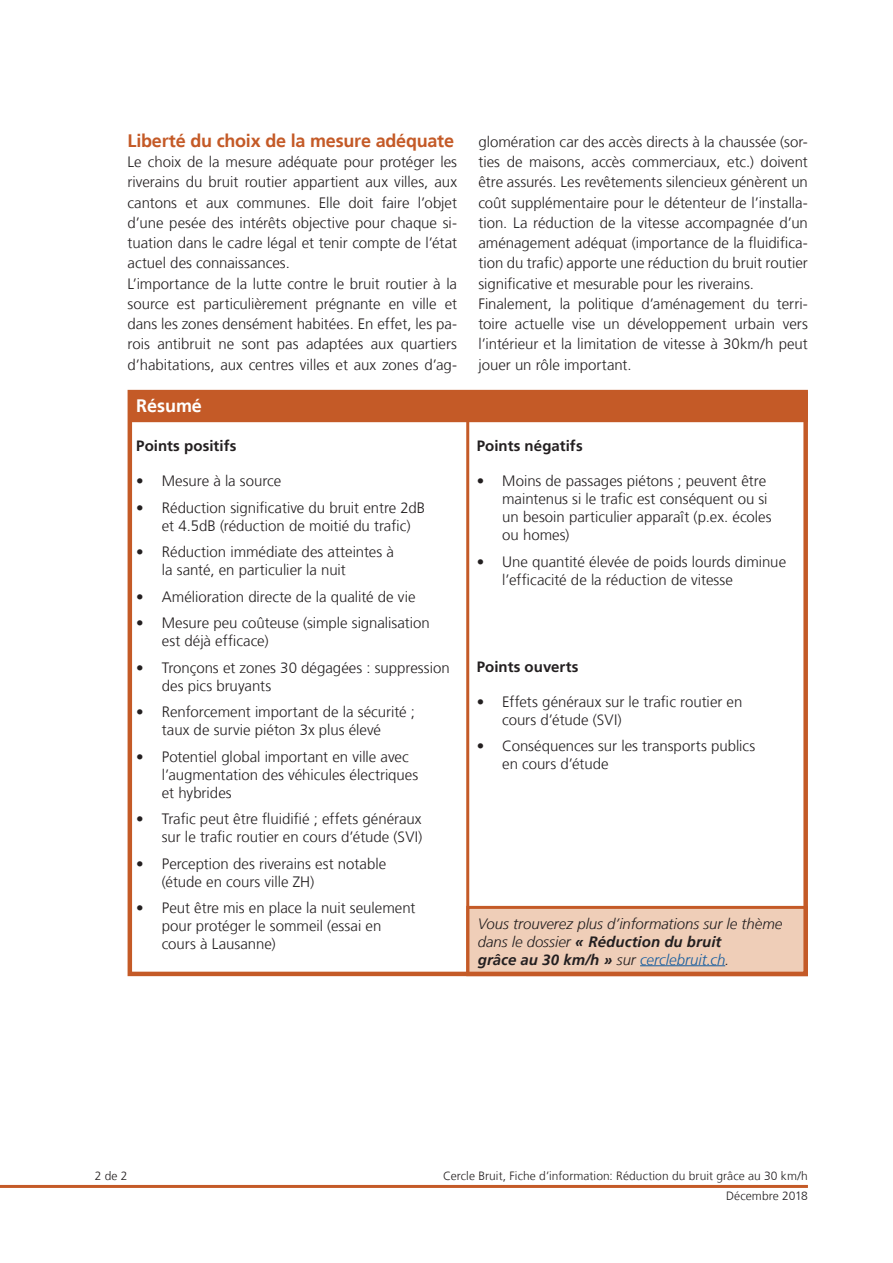
<style>
.page{position:relative;width:893px;height:1263px;background:#fff}
.page>*{position:absolute;margin:0;border:0;box-sizing:border-box;transform-origin:0 0}
.t1{font:700 18px "Frutiger LT";letter-spacing:-.015em;color:#c45a27}
.t2{font:700 18px "Frutiger LT";letter-spacing:-.005em;color:#fff}
.t3{font:300 15px/20.2px "Frutiger LT Com";color:#231f20}
.t4{font:italic 700 15px/18px "Frutiger LT";letter-spacing:.005em;color:#231f20}
.t5{font:italic 300 15px "Frutiger LT Com";color:#231f20}
.t6{font:700 15px "Frutiger LT Com";letter-spacing:.005em;color:#231f20}
.t7{font:300 12px "Frutiger LT";letter-spacing:.01em;color:#231f20}
.t8{font:300 12px "Frutiger LT Com";letter-spacing:.005em;color:#231f20}
.s1{font-family:"Frutiger LT Com";font-weight:300}
.s2{font-family:"Frutiger LT Com";font-weight:300;color:#175d9e}
</style>
<div class="page">
<hr style="left:0;top:1185px;width:808px;height:3px;background:#c45a27">
<div style="left:468px;top:907px;width:338px;height:68px;background:#efceb8"></div>
<hr style="left:640px;top:965px;width:85px;height:1px;background:#175d9e">
<div style="left:466px;top:906px;width:342px;height:70px;border:3px solid #c45a27"></div>
<div style="left:129px;top:392px;width:679px;height:30px;background:#c45a27"></div>
<div style="left:128px;top:390px;width:680px;height:586px;border:4px solid #c45a27"></div>
<hr style="left:466px;top:407px;width:3px;height:567px;background:#c45a27">
<p class="t1" style="left:128px;top:130px;width:328px">Liberté du choix de la mesure adéquate</p>
<p class="t3" style="left:128px;top:152px;width:331px">Le choix de la mesure adéquate pour protéger les riverains du bruit routier appartient aux villes, aux cantons et aux communes. Elle doit faire l’objet d’une pesée des intérêts objective pour chaque si&shy;tuation dans le cadre légal et tenir compte de l’état actuel des connaissances.<br>L’importance de la lutte contre le bruit routier à la source est particulièrement prégnante en ville et dans les zones densément habitées. En effet, les pa&shy;rois antibruit ne sont pas adaptées aux quartiers d’habitations, aux centres villes et aux zones d’ag-</p>
<p class="t2" style="left:136px;top:395px;width:67px">Résumé</p>
<p class="t6" style="left:136px;top:437px;width:102px">Points positifs</p>
<p class="t3" style="left:136px;top:471px;width:146px">• Mesure à la source</p>
<p class="t3" style="left:162px;top:499px;width:265px;line-height:18px;text-indent:-26px">• Réduction significative du bruit entre 2dB et 4.5dB (réduction de moitié du trafic)</p>
<p class="t3" style="left:162px;top:543px;width:234px;line-height:18px;text-indent:-26px">• Réduction immédiate des atteintes à la santé, en particulier la nuit</p>
<p class="t3" style="left:136px;top:587px;width:281px">• Amélioration directe de la qualité de vie</p>
<p class="t3" style="left:162px;top:614px;width:269px;line-height:18px;text-indent:-26px">• Mesure peu coûteuse (simple signalisation est déjà efficace)</p>
<p class="t3" style="left:162px;top:659px;width:289px;line-height:18px;text-indent:-26px">• Tronçons et zones 30 dégagées : suppression des pics bruyants</p>
<p class="t3" style="left:136px;top:703px;width:280px;line-height:18px;text-align:center">• Renforcement important de la sécurité ; taux de survie piéton 3x plus élevé</p>
<p class="t3" style="left:162px;top:748px;width:258px;line-height:18px;text-indent:-26px">• Potentiel global important en ville avec l’augmentation des véhicules électriques et hybrides</p>
<p class="t3" style="left:136px;top:810px;width:287px;line-height:18px;text-align:right">• Trafic peut être fluidifié ; effets généraux sur le trafic routier en cours d’étude (SVI)</p>
<p class="t3" style="left:162px;top:855px;width:226px;line-height:18px;text-indent:-26px">• Perception des riverains est notable (étude en cours ville ZH)</p>
<p class="t3" style="left:162px;top:899px;width:255px;line-height:18px;text-indent:-26px">• Peut être mis en place la nuit seulement pour protéger le sommeil (essai en cours à Lausanne)</p>
<p class="t3" style="left:478px;top:132px;width:331px">glomération car des accès directs à la chaussée (sor&shy;ties de maisons, accès commerciaux, etc.) doivent être assurés. Les revêtements silencieux génèrent un coût supplémentaire pour le détenteur de l’installa&shy;tion. La réduction de la vitesse accompagnée d’un aménagement adéquat (importance de la fluidifica&shy;tion du trafic) apporte une réduction du bruit routier significative et mesurable pour les riverains.<br>Finalement, la politique d’aménagement du terri&shy;toire actuelle vise un développement urbain vers l’intérieur et la limitation de vitesse à 30km/h peut jouer un rôle important.</p>
<p class="t6" style="left:477px;top:437px;width:107px">Points négatifs</p>
<p class="t3" style="left:502px;top:472px;width:271px;line-height:18px;text-indent:-26px">• Moins de passages piétons ; peuvent être maintenus si le trafic est conséquent ou si un besoin particulier apparaît (p.ex. écoles ou homes)</p>
<p class="t3" style="left:502px;top:553px;width:285px;line-height:18px;text-indent:-26px">• Une quantité élevée de poids lourds diminue l’efficacité de la réduction de vitesse</p>
<p class="t6" style="left:477px;top:658px;width:103px">Points ouverts</p>
<p class="t3" style="left:502px;top:693px;width:242px;line-height:18px;text-indent:-26px">• Effets généraux sur le trafic routier en cours d’étude (SVI)</p>
<p class="t3" style="left:502px;top:737px;width:255px;line-height:18px;text-indent:-26px">• Conséquences sur les transports publics en cours d’étude</p>
<p class="t5" style="left:478px;top:914px;width:306px">Vous trouverez plus d’informations sur le thème</p>
<p class="t4" style="left:478px;top:932px;width:253px"><span class="s1">dans le dossier</span> « Réduction du bruit grâce au 30 km/h » <span class="s1">sur</span> <span class="s2">cerclebruit.ch</span><span class="s1">.</span></p>
<p class="t7" style="left:95px;top:1169px;width:34px">2 de 2</p>
<p class="t7" style="left:443px;top:1169px;width:366px">Cercle Bruit, Fiche d’information: Réduction du bruit grâce au 30 km/h</p>
<p class="t8" style="left:726px;top:1189px;width:83px">Décembre 2018</p>
</div>
